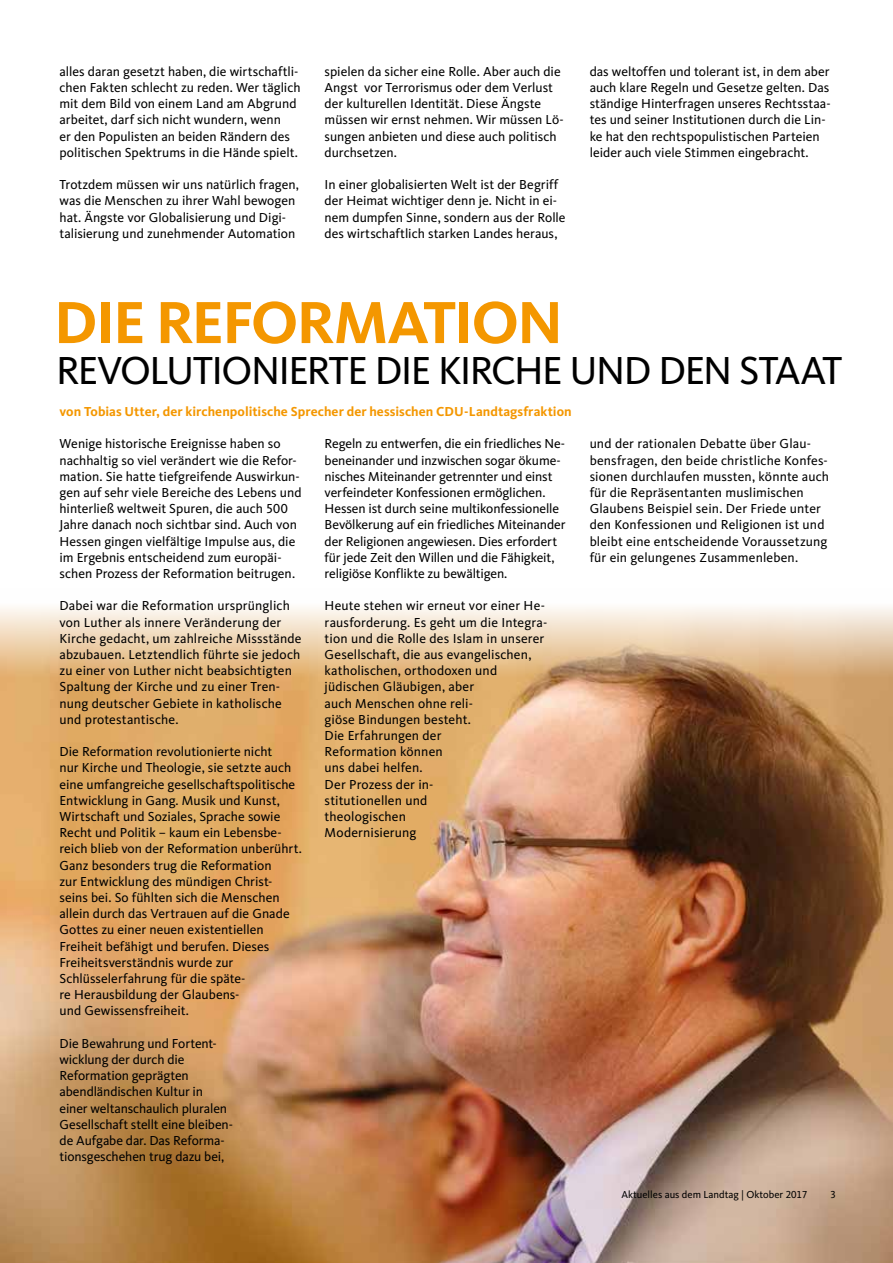
<style>
.page{position:relative;width:893px;height:1263px;background:#fff}
.page>*{position:absolute;margin:0;border:0;box-sizing:border-box;transform-origin:0 0}
.t1{font:700 61.5px "CDU Kievit Tab";letter-spacing:-.035em;color:#f49700}
.t2{font:40.5px "CDU Kievit Tab";letter-spacing:-.04em;color:#000}
.t3{font:13.5px/16.2px "CDU Kievit Tab";color:#000}
.t4{font:700 13.5px "CDU Kievit Tab";color:#f49700}
.t5{font:10.5px "CDU Kievit Tab";color:#000}
</style>
<div class="page">
<img style="left:0;top:607px;width:893px;height:656px">
<p class="t3" style="left:60px;top:63px;width:243px">alles daran gesetzt haben, die wirtschaftli&shy;chen Fakten schlecht zu reden. Wer täglich mit dem Bild von einem Land am Abgrund arbeitet, darf sich nicht wundern, wenn<br>er den Populisten an beiden Rändern des politischen Spektrums in die Hände spielt.</p>
<p class="t3" style="left:60px;top:177px;width:241px">Trotzdem müssen wir uns natürlich fragen, was die Menschen zu ihrer Wahl bewogen hat. Ängste vor Globalisierung und Digi&shy;talisierung und zunehmender Automation</p>
<p class="t3" style="left:325px;top:63px;width:241px">spielen da sicher eine Rolle. Aber auch die Angst vor Terrorismus oder dem Verlust der kulturellen Identität. Diese Ängste müssen wir ernst nehmen. Wir müssen Lö&shy;sungen anbieten und diese auch politisch durchsetzen.</p>
<p class="t3" style="left:325px;top:177px;width:243px">In einer globalisierten Welt ist der Begriff der Heimat wichtiger denn je. Nicht in ei&shy;nem dumpfen Sinne, sondern aus der Rolle des wirtschaftlich starken Landes heraus,</p>
<p class="t3" style="left:590px;top:63px;width:242px">das weltoffen und tolerant ist, in dem aber auch klare Regeln und Gesetze gelten. Das ständige Hinterfragen unseres Rechtsstaa&shy;tes und seiner Institutionen durch die Lin&shy;ke hat den rechtspopulistischen Parteien leider auch viele Stimmen eingebracht.</p>
<h1 class="t1" style="left:54px;top:286px;width:510px">DIE REFORMATION</h1>
<h2 class="t2" style="left:56px;top:347px;width:788px">REVOLUTIONIERTE DIE KIRCHE UND DEN STAAT</h2>
<p class="t4" style="left:60px;top:403px;width:514px">von Tobias Utter, der kirchenpolitische Sprecher der hessischen CDU-Landtagsfraktion</p>
<p class="t3" style="left:60px;top:436px;width:244px">Wenige historische Ereignisse haben so nachhaltig so viel verändert wie die Refor&shy;mation. Sie hatte tiefgreifende Auswirkun&shy;gen auf sehr viele Bereiche des Lebens und hinterließ weltweit Spuren, die auch 500<br>Jahre danach noch sichtbar sind. Auch von Hessen gingen vielfältige Impulse aus, die im Ergebnis entscheidend zum europäi&shy;schen Prozess der Reformation beitrugen.</p>
<p class="t3" style="left:60px;top:598px;width:244px">Dabei war die Reformation ursprünglich von Luther als innere Veränderung der Kirche gedacht, um zahlreiche Missstände abzubauen. Letztendlich führte sie jedoch zu einer von Luther nicht beabsichtigten Spaltung der Kirche und zu einer Tren&shy;nung deutscher Gebiete in katholische und protestantische.</p>
<p class="t3" style="left:60px;top:744px;width:244px">Die Reformation revolutionierte nicht<br>nur Kirche und Theologie, sie setzte auch eine umfangreiche gesellschaftspolitische Entwicklung in Gang. Musik und Kunst, Wirtschaft und Soziales, Sprache sowie Recht und Politik – kaum ein Lebensbe&shy;reich blieb von der Reformation unberührt.<br>Ganz besonders trug die Reformation<br>zur Entwicklung des mündigen Christ&shy;seins bei. So fühlten sich die Menschen allein durch das Vertrauen auf die Gnade Gottes zu einer neuen existentiellen Freiheit befähigt und berufen. Dieses Freiheitsverständnis wurde zur Schlüsselerfahrung für die späte-<br>re Herausbildung der Glaubens-<br>und Gewissensfreiheit.</p>
<p class="t3" style="left:60px;top:1035px;width:175px">Die Bewahrung und Fortent&shy;wicklung der durch die<br>Reformation geprägten abendländischen Kultur in einer weltanschaulich pluralen<br>Gesellschaft stellt eine bleiben&shy;de Aufgabe dar. Das Reforma&shy;tionsgeschehen trug dazu bei,</p>
<p class="t3" style="left:325px;top:436px;width:242px">Regeln zu entwerfen, die ein friedliches Ne&shy;beneinander und inzwischen sogar ökume&shy;nisches Miteinander getrennter und einst verfeindeter Konfessionen ermöglichen.<br>Hessen ist durch seine multikonfessionelle Bevölkerung auf ein friedliches Miteinander der Religionen angewiesen. Dies erfordert für jede Zeit den Willen und die Fähigkeit, religiöse Konflikte zu bewältigen.</p>
<p class="t3" style="left:325px;top:598px;width:224px">Heute stehen wir erneut vor einer He&shy;rausforderung. Es geht um die Integra&shy;tion und die Rolle des Islam in unserer<br>Gesellschaft, die aus evangelischen, katholischen, orthodoxen und jüdischen Gläubigen, aber<br>auch Menschen ohne reli-<br>giöse Bindungen besteht.<br>Die Erfahrungen der<br>Reformation können<br>uns dabei helfen.<br>Der Prozess der in-<br>stitutionellen und<br>theologischen<br>Modernisierung</p>
<p class="t3" style="left:590px;top:436px;width:241px">und der rationalen Debatte über Glau&shy;bensfragen, den beide christliche Konfes&shy;sionen durchlaufen mussten, könnte auch für die Repräsentanten muslimischen Glaubens Beispiel sein. Der Friede unter den Konfessionen und Religionen ist und bleibt eine entscheidende Voraussetzung für ein gelungenes Zusammenleben.</p>
<p class="t5" style="left:621px;top:1189px;width:188px">Aktuelles aus dem Landtag | Oktober 2017</p>
<p class="t5" style="left:830px;top:1189px;width:7px">3</p>
</div>
